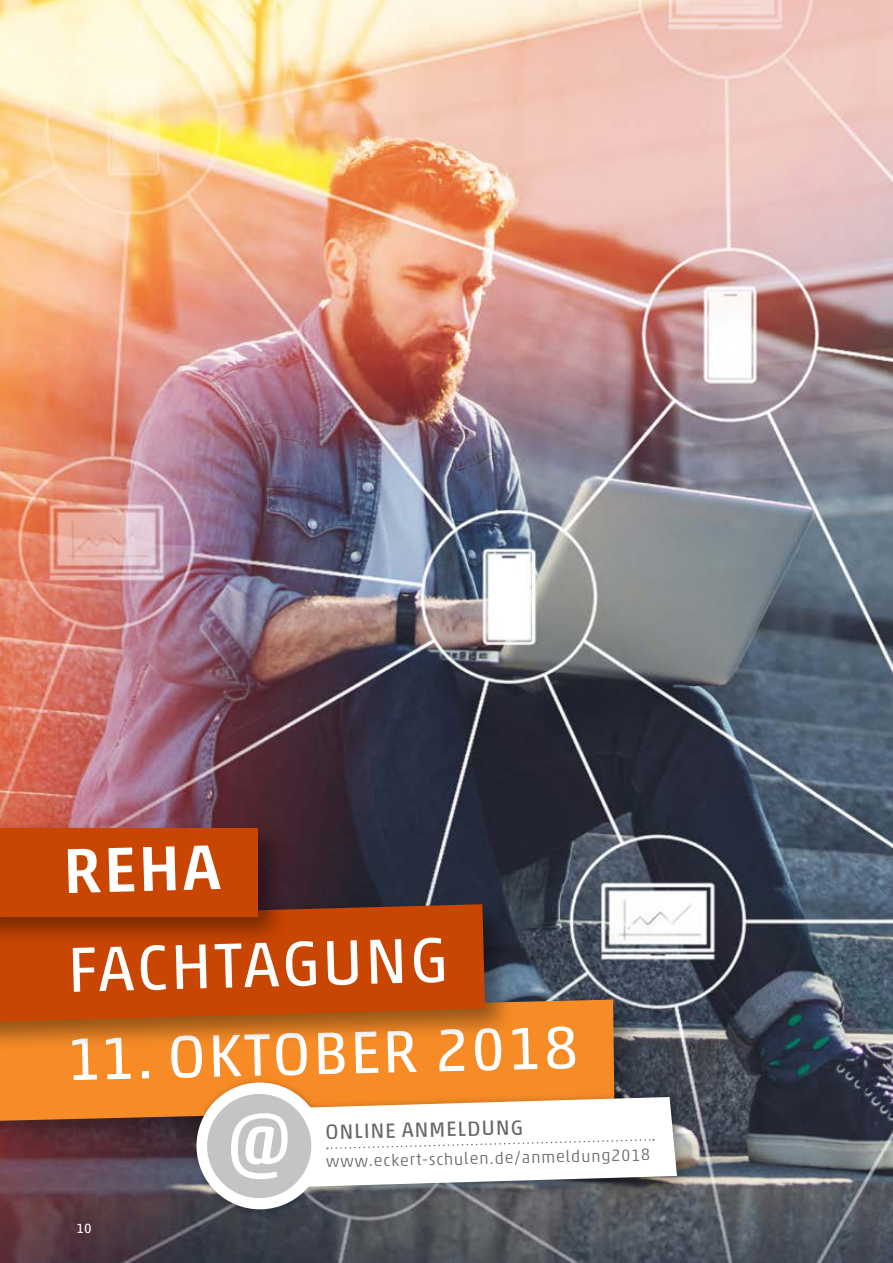
<style>
.page{position:relative;width:893px;height:1263px;background:#fff}
.page>*{position:absolute;margin:0;border:0;box-sizing:border-box;transform-origin:0 0}
.t1{font:64.5px "Akko Pro";color:#fff}
.t2{font:500 64.5px "Akko Pro";color:#fff}
.t3{font:60.75px "Akko Pro";color:#fff}
.t4{font:21px "Akko Pro";color:#676767}
.t5{font:300 16.5px "Akko Pro";color:#676767}
.t6{font:13.5px "Akko Pro";color:#fff}
</style>
<div class="page">
<img style="left:0;top:0;width:893px;height:1263px">
<div style="left:0;top:993px;width:645px;height:167px;background:#000;opacity:.4"></div>
<div style="left:0;top:999px;width:614px;height:122px;background:#f78c27"></div>
<div style="left:0;top:897px;width:516px;height:162px;background:#000;opacity:.4"></div>
<svg style="left:0;top:904px;width:485px;height:117px;background:#c34604"></svg>
<div style="left:0;top:821px;width:289px;height:126px;background:#000;opacity:.4"></div>
<div style="left:0;top:828px;width:258px;height:89px;background:#c84502"></div>
<div style="left:193px;top:1079px;width:499px;height:145px;background:#000;opacity:.17"></div>
<svg style="left:187px;top:1065px;width:498px;height:153px;background:#ae733e"></svg>
<svg style="left:200px;top:1079px;width:482px;height:134px"></svg>
<svg style="left:327px;top:1138px;width:327px;height:12px"></svg>
<svg style="left:205px;top:1092px;width:108px;height:108px"></svg>
<h1 class="t2" style="left:62px;top:832px;width:159px;rotate:-2deg">r eha</h1>
<h1 class="t1" style="left:66px;top:932px;width:341px;rotate:-2deg">FACHTAGUNG</h1>
<h2 class="t3" style="left:67px;top:1021px;width:512px;rotate:-1deg">11. OKTOB ER 2018</h2>
<p class="t6" style="left:77px;top:1220px;width:17px">10</p>
<p class="t4" style="left:325px;top:1118px;width:186px;rotate:-1deg">ON LIN E ANMELDUNG</p>
<p class="t5" style="left:326px;top:1151px;width:326px;rotate:-1deg">www.eckert-schulen.de/anmeldung2018</p>
</div>
